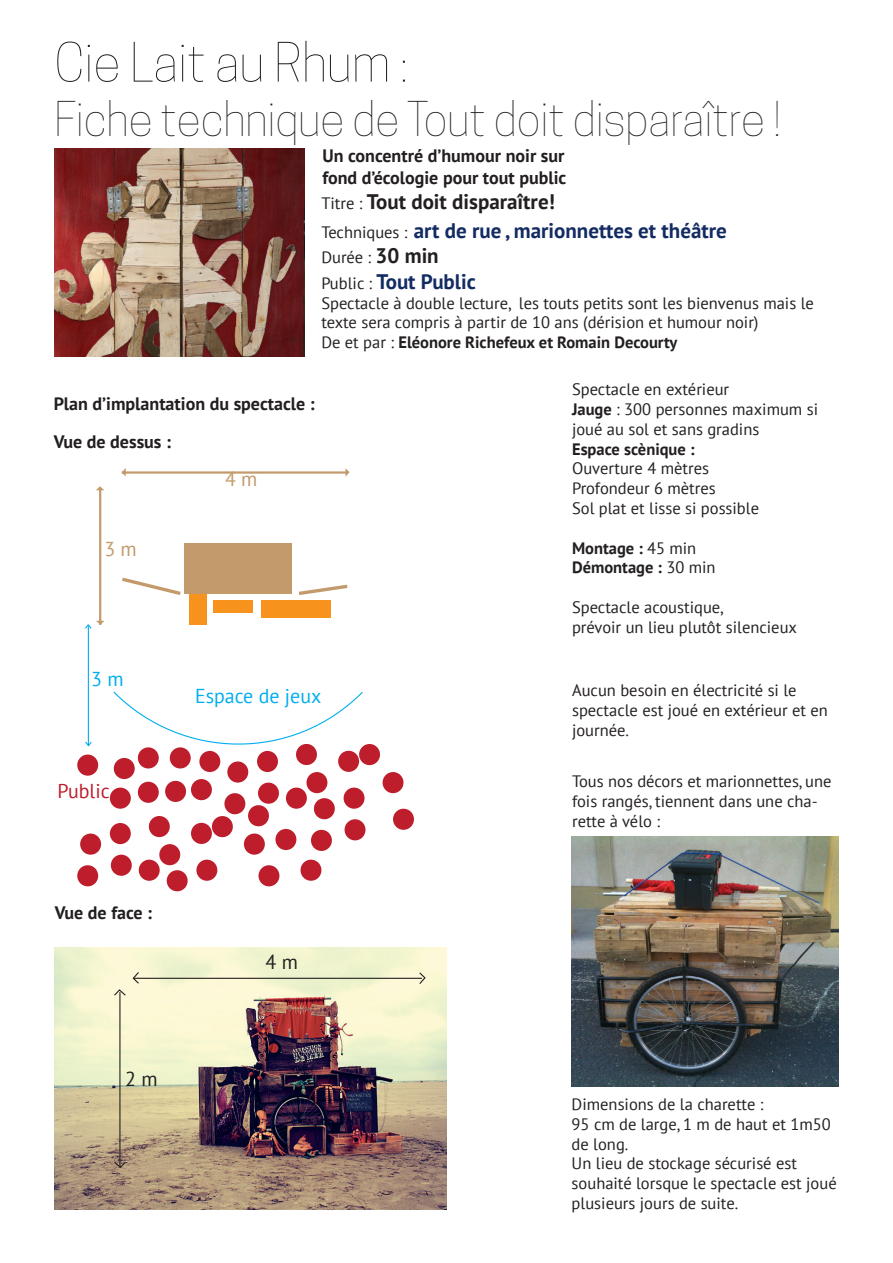
<style>
.page{position:relative;width:893px;height:1263px;background:#fff}
.page>*{position:absolute;margin:0;border:0;box-sizing:border-box;transform-origin:0 0}
.titre{font:100 51px "Cooper Hewitt";color:#231f20}
.titre-2{font:100 45px "Cooper Hewitt";color:#231f20}
.paragraphe_1{font:700 21px "PT Sans";color:#132b63}
.paragraphe_1-2{font:700 21px "PT Sans";color:#231f20}
.t1{font:20.1px "PT Sans";color:#00aeef}
.t2{font:20.1px "PT Sans";color:#be1d2c}
.t3{font:20.1px "PT Sans";color:#c39a6b}
.t4{font:20.1px "PT Sans";color:#231f20}
.petit_titre_2{font:700 18px/21.6px "PT Sans";color:#231f20}
.paragraphe_1-3{font:16.5px/19.8px "PT Sans";color:#231f20}
.paragraphe{font:16.5px/19.8px "PT Sans";color:#231f20}
.paragraphe_1-4{font:700 16.5px "PT Sans";color:#231f20}
.s1{font-weight:400;font-size:16.5px}
.s2{font-weight:400;font-size:16.5px;color:#231f20}
.s3{font-weight:700;font-size:21px}
.s4{font-weight:400}
.s5{font-weight:700}
</style>
<div class="page">
<div style="left:190px;top:575px;width:17px;height:50px;background:#f7931d"></div>
<div style="left:184px;top:543px;width:108px;height:50px;background:#c39a6b"></div>
<svg style="left:122px;top:577px;width:59px;height:18px"></svg>
<svg style="left:298px;top:584px;width:50px;height:11px"></svg>
<div style="left:213px;top:600px;width:39px;height:13px;background:#f7931d"></div>
<div style="left:261px;top:600px;width:70px;height:17px;background:#f7931d"></div>
<div style="left:170px;top:747px;width:21px;height:21px;background:#be1d2c;border-radius:50%"></div>
<div style="left:77px;top:754px;width:21px;height:22px;background:#be1d2c;border-radius:50%"></div>
<div style="left:138px;top:747px;width:21px;height:21px;background:#be1d2c;border-radius:50%"></div>
<svg style="left:165px;top:780px;width:21px;height:22px"></svg>
<div style="left:199px;top:751px;width:21px;height:21px;background:#be1d2c;border-radius:50%"></div>
<div style="left:227px;top:761px;width:21px;height:22px;background:#be1d2c;border-radius:50%"></div>
<div style="left:257px;top:751px;width:21px;height:21px;background:#be1d2c;border-radius:50%"></div>
<div style="left:296px;top:744px;width:21px;height:21px;background:#be1d2c;border-radius:50%"></div>
<div style="left:338px;top:751px;width:21px;height:21px;background:#be1d2c;border-radius:50%"></div>
<div style="left:359px;top:744px;width:21px;height:21px;background:#be1d2c;border-radius:50%"></div>
<div style="left:114px;top:758px;width:21px;height:21px;background:#be1d2c;border-radius:50%"></div>
<div style="left:138px;top:782px;width:21px;height:21px;background:#be1d2c;border-radius:50%"></div>
<div style="left:191px;top:779px;width:21px;height:21px;background:#be1d2c;border-radius:50%"></div>
<div style="left:224px;top:793px;width:21px;height:21px;background:#be1d2c;border-radius:50%"></div>
<div style="left:258px;top:783px;width:21px;height:21px;background:#be1d2c;border-radius:50%"></div>
<div style="left:306px;top:772px;width:21px;height:21px;background:#be1d2c;border-radius:50%"></div>
<svg style="left:113px;top:691px;width:251px;height:70px"></svg>
<hr style="left:122px;top:471px;width:225px;height:3px;background:#c39a6b">
<hr style="left:99px;top:488px;width:2px;height:137px;background:#c39a6b">
<svg style="left:122px;top:468px;width:4px;height:8px"></svg>
<svg style="left:96px;top:486px;width:8px;height:4px"></svg>
<svg style="left:345px;top:468px;width:4px;height:9px"></svg>
<hr style="left:88px;top:626px;width:1px;height:119px;background:#00aeef">
<svg style="left:85px;top:621px;width:19px;height:9px"></svg>
<svg style="left:85px;top:740px;width:7px;height:7px"></svg>
<svg style="left:248px;top:805px;width:21px;height:22px"></svg>
<div style="left:286px;top:787px;width:21px;height:22px;background:#be1d2c;border-radius:50%"></div>
<div style="left:314px;top:798px;width:21px;height:21px;background:#be1d2c;border-radius:50%"></div>
<div style="left:344px;top:787px;width:20px;height:22px;background:#be1d2c;border-radius:50%"></div>
<div style="left:275px;top:829px;width:21px;height:21px;background:#be1d2c;border-radius:50%"></div>
<div style="left:311px;top:830px;width:21px;height:21px;background:#be1d2c;border-radius:50%"></div>
<div style="left:345px;top:819px;width:20px;height:21px;background:#be1d2c;border-radius:50%"></div>
<div style="left:393px;top:809px;width:21px;height:21px;background:#be1d2c;border-radius:50%"></div>
<div style="left:80px;top:833px;width:21px;height:22px;background:#be1d2c;border-radius:50%"></div>
<div style="left:110px;top:823px;width:21px;height:21px;background:#be1d2c;border-radius:50%"></div>
<div style="left:149px;top:816px;width:21px;height:21px;background:#be1d2c;border-radius:50%"></div>
<div style="left:191px;top:823px;width:21px;height:21px;background:#be1d2c;border-radius:50%"></div>
<div style="left:212px;top:816px;width:21px;height:21px;background:#be1d2c;border-radius:50%"></div>
<div style="left:77px;top:865px;width:21px;height:21px;background:#be1d2c;border-radius:50%"></div>
<div style="left:111px;top:855px;width:21px;height:21px;background:#be1d2c;border-radius:50%"></div>
<div style="left:159px;top:844px;width:21px;height:21px;background:#be1d2c;border-radius:50%"></div>
<svg style="left:300px;top:859px;width:22px;height:22px"></svg>
<div style="left:139px;top:860px;width:21px;height:21px;background:#be1d2c;border-radius:50%"></div>
<div style="left:167px;top:870px;width:21px;height:21px;background:#be1d2c;border-radius:50%"></div>
<div style="left:196px;top:860px;width:21px;height:21px;background:#be1d2c;border-radius:50%"></div>
<div style="left:258px;top:865px;width:21px;height:21px;background:#be1d2c;border-radius:50%"></div>
<div style="left:383px;top:772px;width:20px;height:21px;background:#be1d2c;border-radius:50%"></div>
<div style="left:110px;top:787px;width:21px;height:22px;background:#be1d2c;border-radius:50%"></div>
<div style="left:244px;top:833px;width:21px;height:22px;background:#be1d2c;border-radius:50%"></div>
<img style="left:55px;top:947px;width:391px;height:263px">
<hr style="left:133px;top:978px;width:289px;height:1px;background:#231f20">
<svg style="left:418px;top:971px;width:8px;height:14px"></svg>
<hr style="left:119px;top:992px;width:1px;height:175px;background:#231f20">
<svg style="left:113px;top:971px;width:27px;height:26px"></svg>
<svg style="left:113px;top:1160px;width:14px;height:9px"></svg>
<img style="left:572px;top:837px;width:267px;height:250px">
<img style="left:55px;top:149px;width:249px;height:207px">
<p class="titre" style="left:54px;top:29px;width:356px">Cie Lait au Rhum :</p>
<p class="titre-2" style="left:54px;top:89px;width:729px">Fiche technique de Tout doit disparaître !</p>
<p class="petit_titre_2" style="left:322px;top:145px;width:245px">Un concentré d’humour noir sur fond d’écologie pour tout public</p>
<p class="paragraphe_1-2" style="left:321px;top:188px;width:235px"><span class="s1">Titre :</span> Tout doit disparaître!</p>
<p class="paragraphe_1" style="left:321px;top:217px;width:407px"><span class="s2">Techniques :</span> art de rue , marionnettes et théâtre</p>
<p class="paragraphe_1-3" style="left:321px;top:247px;width:119px">Durée : <span class="s3">30 min</span></p>
<p class="paragraphe_1" style="left:321px;top:267px;width:156px"><span class="s2">Public :</span> Tout Public</p>
<p class="paragraphe" style="left:321px;top:292px;width:494px">Spectacle à double lecture, les touts petits sont les bienvenus mais le texte sera compris à partir de 10 ans (dérision et humour noir)</p>
<p class="paragraphe_1-4" style="left:321px;top:331px;width:358px"><span class="s4">De et par :</span> Eléonore Richefeux et Romain Decourty</p>
<p class="petit_titre_2" style="left:54px;top:393px;width:262px">Plan d’implantation du spectacle :</p>
<p class="petit_titre_2" style="left:54px;top:431px;width:119px">Vue de dessus :</p>
<p class="t3" style="left:104px;top:536px;width:34px">3 m</p>
<p class="t3" style="left:225px;top:466px;width:34px">4 m</p>
<p class="t1" style="left:91px;top:666px;width:34px">3 m</p>
<p class="t2" style="left:58px;top:778px;width:54px">Public</p>
<p class="t1" style="left:195px;top:683px;width:128px">Espace de jeux</p>
<p class="petit_titre_2" style="left:55px;top:902px;width:99px">Vue de face :</p>
<p class="t4" style="left:125px;top:1065px;width:34px">2 m</p>
<p class="t4" style="left:266px;top:949px;width:34px">4 m</p>
<p class="paragraphe_1-3" style="left:572px;top:379px;width:159px">Spectacle en extérieur</p>
<p class="paragraphe_1-3" style="left:572px;top:399px;width:248px"><span class="s5">Jauge</span> : 300 personnes maximum si joué au sol et sans gradins</p>
<p class="paragraphe_1-4" style="left:572px;top:438px;width:124px">Espace scènique :</p>
<p class="paragraphe_1-3" style="left:572px;top:458px;width:139px">Ouverture 4 mètres</p>
<p class="paragraphe_1-3" style="left:572px;top:478px;width:145px">Profondeur 6 mètres</p>
<p class="paragraphe_1-3" style="left:572px;top:498px;width:189px">Sol plat et lisse si possible</p>
<p class="paragraphe_1-4" style="left:572px;top:537px;width:126px">Montage : <span class="s4">45 min</span></p>
<p class="paragraphe_1-4" style="left:572px;top:556px;width:145px">Démontage : <span class="s4">30 min</span></p>
<p class="paragraphe_1-3" style="left:572px;top:597px;width:153px">Spectacle acoustique,</p>
<p class="paragraphe_1-3" style="left:572px;top:617px;width:226px">prévoir un lieu plutôt silencieux</p>
<p class="paragraphe_1-3" style="left:572px;top:680px;width:257px">Aucun besoin en électricité si le spectacle est joué en extérieur et en journée.</p>
<p class="paragraphe_1-3" style="left:572px;top:771px;width:261px">Tous nos décors et marionnettes, une fois rangés, tiennent dans une cha&shy;rette à vélo :</p>
<p class="paragraphe_1-3" style="left:572px;top:1094px;width:193px">Dimensions de la charette :</p>
<p class="paragraphe_1-3" style="left:572px;top:1114px;width:261px">95 cm de large, 1 m de haut et 1m50 de long.</p>
<p class="paragraphe_1-3" style="left:572px;top:1153px;width:267px">Un lieu de stockage sécurisé est souhaité lorsque le spectacle est joué plusieurs jours de suite.</p>
</div>
